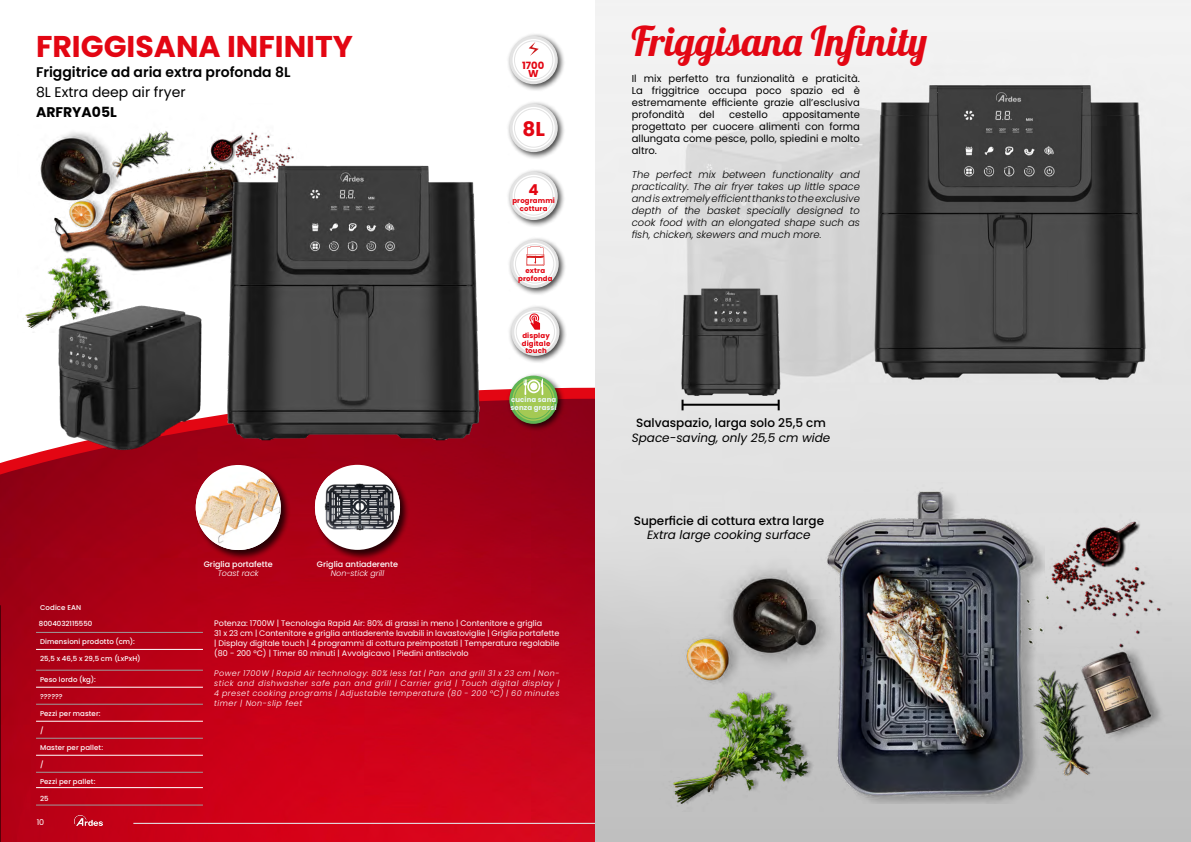
<style>
.page{position:relative;width:1191px;height:842px;background:#fff}
.page>*{position:absolute;margin:0;border:0;box-sizing:border-box;transform-origin:0 0}
.t1{font:40px "Lobster";color:#e30613}
.t2{font:700 30px "Poppins";color:#e30613}
.t3{font:700 20px "Poppins";color:#e30613}
.t4{font:700 15px "Poppins";color:#e30613}
.t5{font:600 14px "Poppins";color:#000}
.t6{font:14px "Poppins";color:#000}
.t7{font:700 14px "Poppins";color:#000}
.t8{font:500 12px "Poppins";color:#000}
.t9{font:italic 12px "Poppins";color:#000}
.t10{font:10px/12px "Poppins";color:#000;text-align:justify}
.t11{font:italic 300 10px/12px "Poppins";color:#000;text-align:justify}
.t12{font:700 10px/8px "Poppins";color:#e30613;text-align:center}
.t13{font:8px/10px "Poppins";color:#fff}
.t14{font:italic 300 8px/10px "Poppins";letter-spacing:.06em;color:#fff;text-align:justify}
.t15{font:500 8px "Poppins";color:#fff}
.t16{font:italic 300 8px "Poppins";color:#fff}
.t17{font:500 7px "Poppins";letter-spacing:.015em;color:#fff}
.t18{font:700 7px/8px "Poppins";letter-spacing:.02em;color:#e30613;text-align:center}
.t19{font:700 7px/8px "Poppins";letter-spacing:.015em;color:#e7f4f7}
</style>
<div class="page">
<img style="left:25px;top:131px;width:248px;height:196px">
<svg style="left:0;top:388px;width:595px;height:454px;background:#b9041a"></svg>
<hr style="left:0;top:605px;width:1px;height:237px;background:#000">
<div style="left:194px;top:463px;width:96px;height:97px;background:#000;opacity:.75"></div>
<div style="left:196px;top:465px;width:85px;height:85px;background:#fff;border-radius:50%"></div>
<img style="left:196px;top:472px;width:85px;height:78px">
<div style="left:313px;top:463px;width:97px;height:96px;background:#000;opacity:.75"></div>
<div style="left:315px;top:465px;width:85px;height:85px;background:#fff;border-radius:50%"></div>
<img style="left:315px;top:476px;width:85px;height:65px">
<div style="left:506px;top:101px;width:59px;height:59px;background:#000;opacity:.75"></div>
<svg style="left:511px;top:105px;width:45px;height:46px"></svg>
<div style="left:509px;top:104px;width:49px;height:48px;border:3px solid #e3e3e3;border-radius:50%"></div>
<div style="left:514px;top:109px;width:39px;height:38px;background:#fff;border-radius:50%"></div>
<div style="left:514px;top:108px;width:39px;height:40px;border:1px solid #e3e3e3;border-radius:50%"></div>
<div style="left:506px;top:169px;width:59px;height:59px;background:#000;opacity:.75"></div>
<svg style="left:511px;top:173px;width:45px;height:46px"></svg>
<div style="left:509px;top:172px;width:49px;height:48px;border:3px solid #e3e3e3;border-radius:50%"></div>
<div style="left:514px;top:177px;width:39px;height:38px;background:#fff;border-radius:50%"></div>
<div style="left:514px;top:176px;width:39px;height:40px;border:1px solid #e3e3e3;border-radius:50%"></div>
<div style="left:506px;top:33px;width:59px;height:59px;background:#000;opacity:.75"></div>
<svg style="left:511px;top:38px;width:45px;height:45px"></svg>
<div style="left:509px;top:36px;width:49px;height:48px;border:3px solid #e3e3e3;border-radius:50%"></div>
<div style="left:514px;top:41px;width:39px;height:38px;background:#fff;border-radius:50%"></div>
<div style="left:514px;top:40px;width:39px;height:40px;border:1px solid #e3e3e3;border-radius:50%"></div>
<svg style="left:528px;top:42px;width:10px;height:14px"></svg>
<div style="left:506px;top:372px;width:59px;height:59px;background:#000;opacity:.75"></div>
<svg style="left:511px;top:377px;width:45px;height:45px"></svg>
<div style="left:509px;top:376px;width:48px;height:48px;border:3px solid #5fb454;border-radius:50%"></div>
<div style="left:514px;top:381px;width:38px;height:38px;background:#a4c954;border-radius:50%"></div>
<div style="left:514px;top:380px;width:39px;height:39px;border:1px solid #5fb454;border-radius:50%"></div>
<svg style="left:523px;top:378px;width:20px;height:17px"></svg>
<div style="left:530px;top:383px;width:7px;height:7px;background:#fff;border-radius:50%"></div>
<img style="left:220px;top:145px;width:265px;height:319px">
<img style="left:30px;top:305px;width:183px;height:158px">
<hr style="left:36px;top:632px;width:167px;height:1px;background:#9d9d9c">
<hr style="left:36px;top:670px;width:167px;height:1px;background:#9d9d9c">
<hr style="left:36px;top:704px;width:167px;height:1px;background:#9d9d9c">
<hr style="left:36px;top:738px;width:167px;height:1px;background:#9d9d9c">
<hr style="left:36px;top:772px;width:167px;height:1px;background:#9d9d9c">
<hr style="left:36px;top:804px;width:167px;height:1px;background:#9d9d9c">
<hr style="left:36px;top:649px;width:167px;height:1px;background:#fff">
<hr style="left:36px;top:687px;width:167px;height:1px;background:#fff">
<hr style="left:36px;top:721px;width:167px;height:1px;background:#fff">
<hr style="left:36px;top:755px;width:167px;height:1px;background:#fff">
<hr style="left:36px;top:787px;width:167px;height:1px;background:#fff">
<div style="left:508px;top:304px;width:59px;height:59px;background:#000;opacity:.75"></div>
<svg style="left:513px;top:309px;width:45px;height:45px"></svg>
<div style="left:511px;top:308px;width:48px;height:48px;border:3px solid #e3e3e3;border-radius:50%"></div>
<div style="left:516px;top:313px;width:38px;height:38px;background:#fff;border-radius:50%"></div>
<div style="left:516px;top:312px;width:39px;height:39px;border:1px solid #e3e3e3;border-radius:50%"></div>
<svg style="left:529px;top:313px;width:11px;height:17px"></svg>
<div style="left:507px;top:236px;width:59px;height:59px;background:#000;opacity:.75"></div>
<svg style="left:512px;top:241px;width:45px;height:45px"></svg>
<div style="left:510px;top:240px;width:49px;height:48px;border:3px solid #e3e3e3;border-radius:50%"></div>
<div style="left:515px;top:245px;width:39px;height:38px;background:#fff;border-radius:50%"></div>
<div style="left:515px;top:244px;width:39px;height:40px;border:1px solid #e3e3e3;border-radius:50%"></div>
<svg style="left:526px;top:246px;width:18px;height:20px"></svg>
<img style="left:595px;top:0;width:596px;height:842px">
<img style="left:660px;top:472px;width:524px;height:340px">
<img style="left:816px;top:483px;width:228px;height:321px">
<img style="left:673px;top:282px;width:118px;height:117px">
<hr style="left:682px;top:404px;width:96px;height:2px;background:#000">
<svg style="left:681px;top:400px;width:2px;height:10px"></svg>
<svg style="left:777px;top:400px;width:2px;height:10px"></svg>
<h2 class="t2" style="left:36px;top:29px;width:318px">FRIGGISANA INFINITY</h2>
<h3 class="t5" style="left:36px;top:64px;width:256px">Friggitrice ad aria extra profonda 8L</h3>
<h3 class="t6" style="left:36px;top:84px;width:151px">8L Extra deep air fryer</h3>
<h3 class="t7" style="left:36px;top:104px;width:82px">ARFRYA05L</h3>
<p class="t15" style="left:204px;top:559px;width:70px">Griglia portafette</p>
<p class="t16" style="left:218px;top:568px;width:43px">Toast rack</p>
<p class="t15" style="left:317px;top:559px;width:83px">Griglia antiaderente</p>
<p class="t16" style="left:331px;top:568px;width:55px">Non-stick grill</p>
<p class="t12" style="left:522px;top:62px;width:24px">1700<br>W</p>
<h3 class="t3" style="left:522px;top:117px;width:24px">8L</h3>
<h3 class="t4" style="left:528px;top:181px;width:12px">4</h3>
<p class="t18" style="left:512px;top:196px;width:44px">programmi cottura</p>
<p class="t18" style="left:518px;top:266px;width:36px">extra profonda</p>
<p class="t18" style="left:522px;top:331px;width:30px;text-align:left">display digitale</p>
<p class="t18" style="left:525px;top:346px;width:23px">touch</p>
<p class="t19" style="left:510px;top:396px;width:48px">cucina sana senza grassi</p>
<p class="t17" style="left:40px;top:603px;width:43px">Codice EAN</p>
<p class="t17" style="left:39px;top:619px;width:55px">8004032115550</p>
<p class="t17" style="left:40px;top:637px;width:96px">Dimensioni prodotto (cm):</p>
<p class="t17" style="left:40px;top:654px;width:102px">25,5 x 46,5 x 29,5 cm (LxPxH)</p>
<p class="t17" style="left:40px;top:675px;width:57px">Peso lordo (kg):</p>
<p class="t17" style="left:40px;top:692px;width:24px">??????</p>
<p class="t17" style="left:40px;top:709px;width:62px">Pezzi per master:</p>
<p class="t17" style="left:40px;top:726px;width:5px">/</p>
<p class="t17" style="left:40px;top:743px;width:64px">Master per pallet:</p>
<p class="t17" style="left:40px;top:760px;width:5px">/</p>
<p class="t17" style="left:40px;top:777px;width:57px">Pezzi per pallet:</p>
<p class="t17" style="left:40px;top:794px;width:10px">25</p>
<p class="t13" style="left:37px;top:818px;width:9px">10</p>
<p class="t13" style="left:214px;top:618px;width:347px">Potenza: 1700W | Tecnologia Rapid Air: 80% di grassi in meno | Contenitore e griglia<br>31 x 23 cm | Contenitore e griglia antiaderente lavabili in lavastoviglie | Griglia portafette | Display digitale touch | 4 programmi di cottura preimpostati | Temperatura regolabile (80 - 200 °C) | Timer 60 minuti | Avvolgicavo | Piedini antiscivolo</p>
<p class="t14" style="left:214px;top:668px;width:347px">Power 1700W | Rapid Air technology: 80% less fat | Pan and grill 31 x 23 cm | Non&shy;stick and dishwasher safe pan and grill | Carrier grid | Touch digital display | 4 preset cooking programs | Adjustable temperature (80 - 200 °C) | 60 minutes timer | Non-slip feet</p>
<h1 class="t1" style="left:631px;top:16px;width:297px">Friggisana Infinity</h1>
<p class="t10" style="left:632px;top:72px;width:229px">Il mix perfetto tra funzionalità e praticità.<br>La friggitrice occupa poco spazio ed è estremamente efficiente grazie all’esclusiva profondità</p>
<p class="t10" style="left:632px;top:108px;width:230px;text-indent:150px">appositamente progettato per cuocere alimenti con forma allungata come pesce, pollo, spiedini e molto altro.</p>
<p class="t11" style="left:632px;top:168px;width:230px">The perfect mix between functionality and practicality. The air fryer takes up little space and is extremely efficient thanks to the exclusive depth of the basket specially designed to cook food with an elongated shape such as fish, chicken, skewers and much more.</p>
<p class="t10" style="left:699px;top:108px;width:17px">del</p>
<p class="t10" style="left:729px;top:108px;width:40px">cestello</p>
<h3 class="t8" style="left:636px;top:416px;width:191px">Salvaspazio, larga solo 25,5 cm</h3>
<h3 class="t9" style="left:632px;top:430px;width:200px">Space-saving, only 25,5 cm wide</h3>
<h3 class="t8" style="left:634px;top:514px;width:192px">Superficie di cottura extra large</h3>
<h3 class="t9" style="left:647px;top:528px;width:165px">Extra large cooking surface</h3>
</div>
